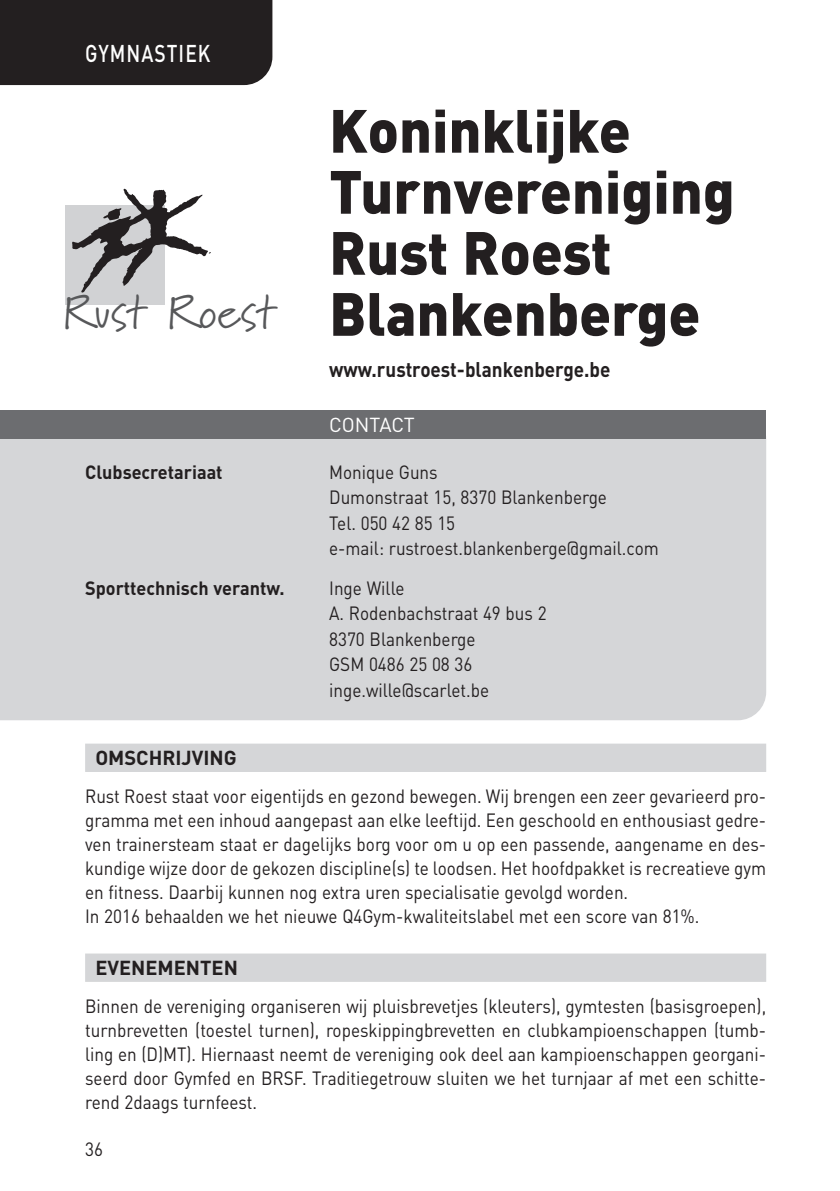
<style>
.page{position:relative;width:840px;height:1191px;background:#fff}
.page>*{position:absolute;margin:0;border:0;box-sizing:border-box;transform-origin:0 0}
.t1{font:900 60px/61px "DIN";color:#231f20;scale:.95 1}
.t2{font:47.6px "Marydale";color:#57585a}
.t3{font:500 24px "DIN";letter-spacing:.055em;color:#fff;scale:.8 1}
.t4{font:700 21px "DIN";color:#231f20;scale:.9 1}
.t5{font:700 20px "DIN";color:#231f20}
.t6{font:20px "DIN";letter-spacing:-.005em;color:#fff}
.t7{font:19px/24px "DIN";color:#231f20;scale:.9 1}
.t8{font:700 19px "DIN";color:#231f20;scale:.95 1}
</style>
<div class="page">
<div style="left:65px;top:205px;width:99px;height:99px;background:#d1d2d4"></div>
<svg style="left:72px;top:189px;width:139px;height:103px"></svg>
<div style="left:85px;top:743px;width:680px;height:29px;background:#d5d6d8"></div>
<div style="left:85px;top:953px;width:680px;height:29px;background:#d5d6d8"></div>
<div style="left:0;top:0;width:272px;height:85px;background:#231f20"></div>
<div style="left:0;top:439px;width:765px;height:281px;background:#d5d6d8"></div>
<div style="left:0;top:410px;width:765px;height:29px;background:#6c6d70"></div>
<p class="t3" style="left:85px;top:45px;width:158px">GYMNASTIEK</p>
<h2 class="t2" style="left:63px;top:283px;width:216px">Rust Roest</h2>
<h1 class="t1" style="left:329px;top:106px;width:428px">Koninklijke<br>Turnvereniging<br>Rust Roest<br>Blankenberge</h1>
<p class="t4" style="left:329px;top:362px;width:314px">www.rustroest-blankenberge.be</p>
<p class="t6" style="left:329px;top:417px;width:87px">CONTACT</p>
<p class="t8" style="left:85px;top:465px;width:146px">Clubsecretariaat</p>
<p class="t7" style="left:329px;top:461px;width:367px;line-height:25.6px">Monique Guns<br>Dumonstraat 15, 8370 Blankenberge<br>Tel. 050 42 85 15<br>e-mail: rustroest.blankenberge@gmail.com</p>
<p class="t8" style="left:85px;top:581px;width:211px">Sporttechnisch verantw.</p>
<p class="t7" style="left:329px;top:577px;width:243px;line-height:25.6px">Inge Wille<br>A. Rodenbachstraat 49 bus 2<br>8370 Blankenberge<br>GSM 0486 25 08 36 inge.wille@scarlet.be</p>
<p class="t5" style="left:95px;top:750px;width:143px">OMSCHRIJVING</p>
<p class="t7" style="left:85px;top:786px;width:757px">Rust Roest staat voor eigentijds en gezond bewegen. Wij brengen een zeer gevarieerd pro&shy;gramma met een inhoud aangepast aan elke leeftijd. Een geschoold en enthousiast gedre&shy;ven trainersteam staat er dagelijks borg voor om u op een passende, aangename en des&shy;kundige wijze door de gekozen discipline(s) te loodsen. Het hoofdpakket is recreatieve gym en fitness. Daarbij kunnen nog extra uren specialisatie gevolgd worden.<br>In 2016 behaalden we het nieuwe Q4Gym-kwaliteitslabel met een score van 81%.</p>
<p class="t5" style="left:95px;top:960px;width:144px">EVENEMENTEN</p>
<p class="t7" style="left:85px;top:996px;width:757px;text-align:justify">Binnen de vereniging organiseren wij pluisbrevetjes (kleuters), gymtesten (basisgroepen), turnbrevetten (toestel turnen), ropeskippingbrevetten en clubkampioenschappen (tumb&shy;ling en (D)MT). Hiernaast neemt de vereniging ook deel aan kampioenschappen georgani&shy;seerd door Gymfed en BRSF. Traditiegetrouw sluiten we het turnjaar af met een schitte&shy;rend 2daags turnfeest.</p>
<p class="t7" style="left:85px;top:1139px;width:21px">36</p>
</div>
